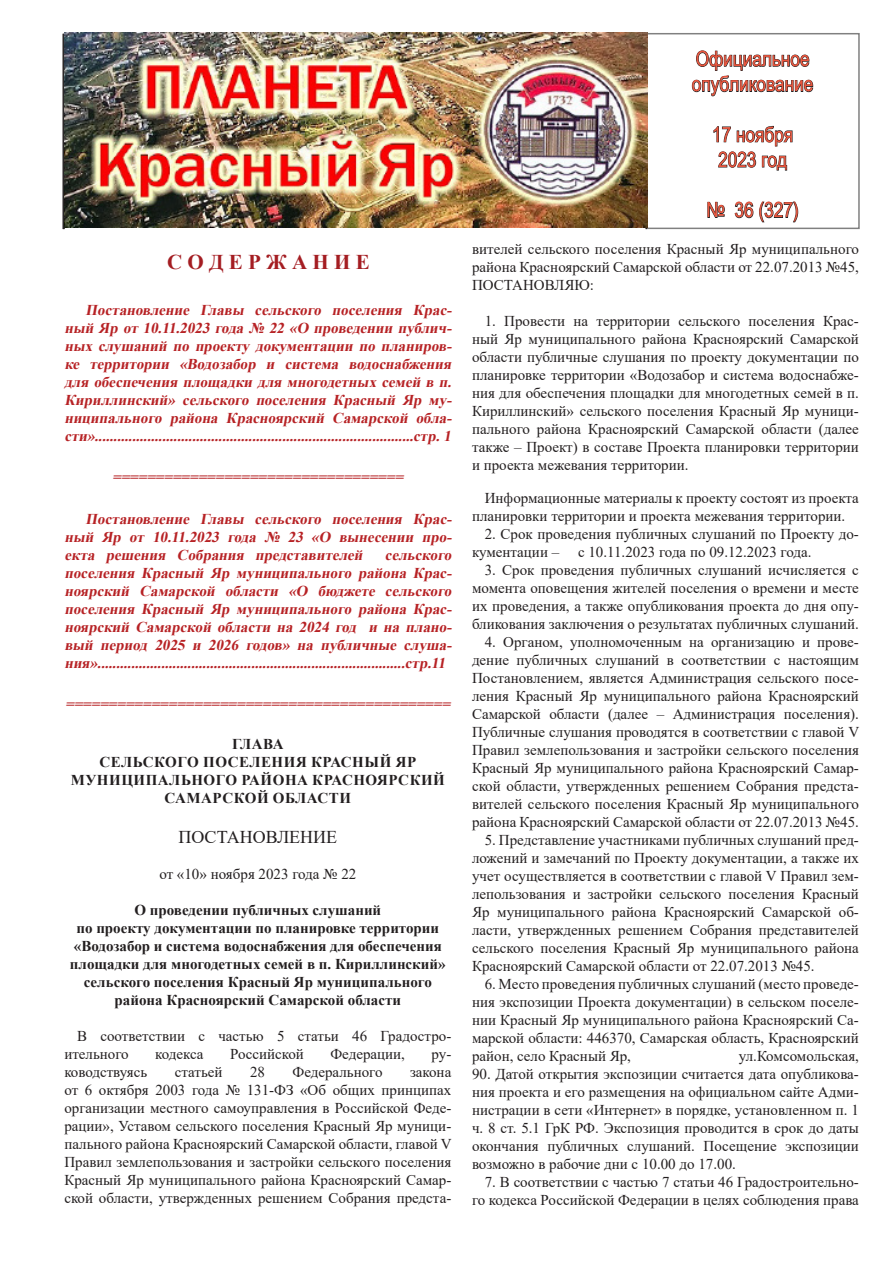
<style>
.page{position:relative;width:893px;height:1263px;background:#fff}
.page>*{position:absolute;margin:0;border:0;box-sizing:border-box;transform-origin:0 0}
.t1{font:21px/25.2px "Arial Narrow";color:#ec543b}
.t2{font:700 21px "Times New Roman";color:#a41d22}
.t3{font:18px "Times New Roman";color:#231f20}
.t4{font:15px/18px "Times New Roman";color:#231f20;text-align:justify}
.t5{font:italic 700 15px/18px "Times New Roman";color:#b72225;text-align:justify}
.t6{font:700 15px/18px "Times New Roman";color:#231f20;text-align:center}
.t7{font:700 15px/18px "Times New Roman";letter-spacing:.035em;color:#231f20;text-align:center}
</style>
<div class="page">
<svg style="left:692px;top:50px;width:122px;height:47px"></svg>
<svg style="left:713px;top:126px;width:80px;height:45px"></svg>
<svg style="left:707px;top:202px;width:18px;height:16px"></svg>
<svg style="left:734px;top:201px;width:64px;height:22px"></svg>
<div style="left:646px;top:33px;width:214px;height:196px;border:2px solid #808080"></div>
<hr style="left:64px;top:34px;width:1px;height:195px;background:#231f20">
<hr style="left:63px;top:34px;width:1px;height:195px;background:#231f20">
<hr style="left:646px;top:34px;width:1px;height:195px;background:#231f20">
<img style="left:64px;top:33px;width:583px;height:194px">
<h1 class="t2" style="left:167px;top:246px;width:204px">С О Д Е Р Ж А Н И Е</h1>
<p class="t5" style="left:64px;top:300px;width:392px;text-indent:21px">Постановление Главы сельского поселения Крас&shy;ный Яр от 10.11.2023 года № 22 «О проведении публич&shy;ных слушаний по проекту документации по планиров&shy;ке территории «Водозабор и система водоснабжения для обеспечения площадки для многодетных семей в п.<br>Кириллинский» сельского поселения Красный Яр му&shy;ниципального района Красноярский Самарской обла&shy;сти».....................................................................................стр.1</p>
<p class="t5" style="left:113px;top:468px;width:296px">==================================</p>
<p class="t5" style="left:64px;top:509px;width:392px;text-indent:21px">Постановление Главы сельского поселения Крас&shy;ный Яр от 10.11.2023 года № 23 «О вынесении про&shy;екта решения Собрания представителей</p>
<p class="t5" style="left:64px;top:545px;width:392px;text-indent:321px">сельского поселения Красный Яр муниципального района Крас&shy;ноярский Самарской области «О бюджете сельского поселения Красный Яр муниципального района Крас&shy;ноярский Самарской области на 2024 год и на плано&shy;вый период 2025 и 2026 годов» на публичные слуша&shy;ния»..................................................................................стр.11</p>
<p class="t5" style="left:66px;top:695px;width:390px">=============================================</p>
<p class="t7" style="left:71px;top:735px;width:376px">ГЛАВА<br>СЕЛЬСКОГО ПОСЕЛЕНИЯ КРАСНЫЙ ЯР<br>МУНИЦИПАЛЬНОГО РАЙОНА КРАСНОЯРСКИЙ<br>САМАРСКОЙ ОБЛАСТИ</p>
<p class="t3" style="left:178px;top:824px;width:160px">ПОСТАНОВЛЕНИЕ</p>
<p class="t4" style="left:159px;top:864px;width:198px">от «10» ноября 2023 года № 22</p>
<p class="t6" style="left:70px;top:900px;width:377px">О проведении публичных слушаний<br>по проекту документации по планировке территории «Водозабор и система водоснабжения для обеспечения площадки для многодетных семей в п. Кириллинский» сельского поселения Красный Яр муниципального района Красноярский Самарской области</p>
<p class="t4" style="left:64px;top:1026px;width:388px;text-indent:13px">В соответствии с частью 5 статьи 46 Градостро&shy;ительного</p>
<p class="t4" style="left:155px;top:1044px;width:50px">кодекса</p>
<p class="t4" style="left:230px;top:1044px;width:75px">Российской</p>
<p class="t4" style="left:330px;top:1044px;width:76px">Федерации,</p>
<p class="t4" style="left:432px;top:1044px;width:21px">ру-</p>
<p class="t4" style="left:64px;top:1062px;width:85px">ководствуясь</p>
<p class="t4" style="left:175px;top:1062px;width:49px">статьей</p>
<p class="t4" style="left:250px;top:1062px;width:16px">28</p>
<p class="t4" style="left:293px;top:1062px;width:92px">Федерального</p>
<p class="t4" style="left:64px;top:1062px;width:389px;text-indent:346px">закона от 6 октября 2003 года № 131-ФЗ «Об общих принципах организации местного самоуправления в Российской Феде&shy;рации», Уставом сельского поселения Красный Яр муници&shy;пального района Красноярский Самарской области, главой V Правил землепользования и застройки сельского поселения Красный Яр муниципального района Красноярский Самар&shy;ской области, утвержденных решением Собрания предста-</p>
<h1 class="t1" style="left:692px;top:45px;width:123px">Официальное опубликование</h1>
<h1 class="t1" style="left:712px;top:121px;width:83px">17 ноября<br>2023 год</h1>
<h1 class="t1" style="left:707px;top:197px;width:94px">№ 36 (327)</h1>
<p class="t4" style="left:472px;top:240px;width:388px">вителей сельского поселения Красный Яр муниципального района Красноярский Самарской области от 22.07.2013 №45, ПОСТАНОВЛЯЮ:</p>
<p class="t4" style="left:472px;top:312px;width:388px;text-indent:13px">1. Провести на территории сельского поселения Крас&shy;ный Яр муниципального района Красноярский Самарской области публичные слушания по проекту документации по планировке территории «Водозабор и система водоснабже&shy;ния для обеспечения площадки для многодетных семей в п.<br>Кириллинский» сельского поселения Красный Яр муници&shy;пального района Красноярский Самарской области (далее также – Проект) в составе Проекта планировки территории и проекта межевания территории.</p>
<p class="t4" style="left:472px;top:489px;width:388px;text-indent:13px">Информационные материалы к проекту состоят из проекта планировки территории и проекта межевания территории.</p>
<p class="t4" style="left:472px;top:525px;width:388px;text-indent:13px">2. Срок проведения публичных слушаний по Проекту до&shy;кументации –</p>
<p class="t4" style="left:578px;top:543px;width:235px">с 10.11.2023 года по 09.12.2023 года.</p>
<p class="t4" style="left:472px;top:561px;width:388px;text-indent:13px">3. Срок проведения публичных слушаний исчисляется с момента оповещения жителей поселения о времени и месте их проведения, а также опубликования проекта до дня опу&shy;бликования заключения о результатах публичных слушаний.</p>
<p class="t4" style="left:472px;top:633px;width:389px;text-indent:13px">4. Органом, уполномоченным на организацию и прове&shy;дение публичных слушаний в соответствии с настоящим Постановлением, является Администрация сельского посе&shy;ления Красный Яр муниципального района Красноярский Самарской области (далее – Администрация поселения).<br>Публичные слушания проводятся в соответствии с главой V Правил землепользования и застройки сельского поселения Красный Яр муниципального района Красноярский Самар&shy;ской области, утвержденных решением Собрания предста&shy;вителей сельского поселения Красный Яр муниципального района Красноярский Самарской области от 22.07.2013 №45.</p>
<p class="t4" style="left:472px;top:831px;width:388px;text-indent:13px">5. Представление участниками публичных слушаний пред&shy;ложений и замечаний по Проекту документации, а также их учет осуществляется в соответствии с главой V Правил зем&shy;лепользования и застройки сельского поселения Красный Яр муниципального района Красноярский Самарской об&shy;ласти, утвержденных решением Собрания представителей сельского поселения Красный Яр муниципального района Красноярский Самарской области от 22.07.2013 №45.</p>
<p class="t4" style="left:472px;top:975px;width:388px;text-indent:13px">6. Место проведения публичных слушаний (место проведе&shy;ния экспозиции Проекта документации) в сельском поселе&shy;нии Красный Яр муниципального района Красноярский Са&shy;марской области: 446370, Самарская область, Красноярский район, село Красный Яр,</p>
<p class="t4" style="left:739px;top:1047px;width:122px">ул.Комсомольская,</p>
<p class="t4" style="left:472px;top:1065px;width:388px">90. Датой открытия экспозиции считается дата опубликова&shy;ния проекта и его размещения на официальном сайте Адми&shy;нистрации в сети «Интернет» в порядке, установленном п. 1 ч. 8 ст. 5.1 ГрК РФ. Экспозиция проводится в срок до даты окончания публичных слушаний. Посещение экспозиции возможно в рабочие дни с 10.00 до 17.00.</p>
<p class="t4" style="left:472px;top:1173px;width:388px;text-align:right">7. В соответствии с частью 7 статьи 46 Градостроительно&shy;го кодекса Российской Федерации в целях соблюдения права</p>
</div>
